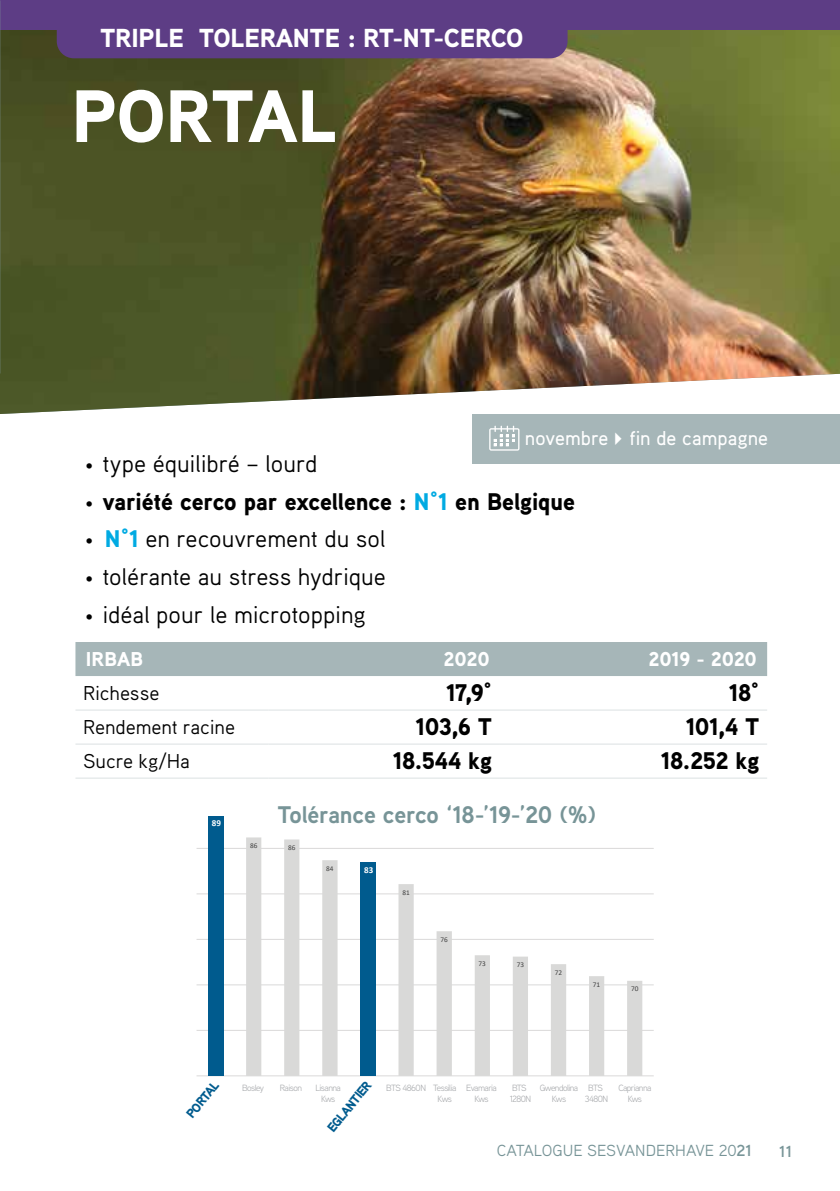
<style>
.page{position:relative;width:840px;height:1191px;background:#fff}
.page>*{position:absolute;margin:0;border:0;box-sizing:border-box;transform-origin:0 0}
.t1{font:900 74px "Aaux Next";letter-spacing:-.01em;color:#fff}
.t2{font:900 26px "Aaux Pro";letter-spacing:-.01em;color:#fff}
.t3{font:24px "Aaux Pro";letter-spacing:-.005em;color:#000}
.t4{font:900 24px "Aaux Pro";letter-spacing:-.005em;color:#000}
.t5{font:700 24px "Aaux Next";letter-spacing:-.01em;color:#779497}
.t6{font:20px "Aaux Pro";letter-spacing:-.005em;color:#000}
.t7{font:500 20px "Aaux Pro";letter-spacing:.005em;color:#fff}
.t8{font:900 20px "Aaux Pro";letter-spacing:-.01em;color:#fff}
.t9{font:16px "Aaux Pro";color:#779497}
.t10{font:700 16px "Aaux Pro";color:#779497}
.t11{font:900 12.8px "Aaux Next";color:#005b8e}
.t12{font:9px/11.6px "Aaux Next";letter-spacing:-.06em;color:#a7a9ac;text-align:center}
.t13{font:700 9px "Calibri";color:#fff}
.t14{font:7.2px "Calibri";color:#414141}
.s1{font-weight:300;font-size:18px}
.s2{color:#00aae2}
.s3{font-weight:900;color:#00aae2}
.s4{font-weight:700}
</style>
<div class="page">
<img style="left:0;top:29px;width:839px;height:385px">
<div style="left:0;top:0;width:839px;height:29px;background:#5d3d85"></div>
<div style="left:57px;top:29px;width:510px;height:29px;background:#5d3d85"></div>
<div style="left:75px;top:642px;width:691px;height:34px;background:#a6b6b8"></div>
<hr style="left:268px;top:709px;width:231px;height:1px;background:#dde2e3">
<hr style="left:499px;top:709px;width:267px;height:1px;background:#dde2e3">
<hr style="left:268px;top:743px;width:231px;height:1px;background:#dde2e3">
<hr style="left:499px;top:743px;width:267px;height:1px;background:#dde2e3">
<hr style="left:268px;top:777px;width:231px;height:1px;background:#dde2e3">
<hr style="left:499px;top:777px;width:267px;height:1px;background:#dde2e3">
<hr style="left:75px;top:709px;width:193px;height:1px;background:#dde2e3">
<hr style="left:75px;top:743px;width:193px;height:1px;background:#dde2e3">
<hr style="left:75px;top:777px;width:193px;height:1px;background:#dde2e3">
<div style="left:472px;top:414px;width:367px;height:49px;background:#a6b6b8"></div>
<svg style="left:489px;top:426px;width:30px;height:24px"></svg>
<hr style="left:196px;top:805px;width:457px;height:1px;background:#dad9d9">
<hr style="left:196px;top:848px;width:457px;height:1px;background:#dad9d9">
<hr style="left:196px;top:893px;width:457px;height:1px;background:#dad9d9">
<hr style="left:196px;top:939px;width:457px;height:1px;background:#dad9d9">
<hr style="left:196px;top:984px;width:457px;height:1px;background:#dad9d9">
<hr style="left:196px;top:1030px;width:457px;height:1px;background:#dad9d9">
<hr style="left:196px;top:1075px;width:457px;height:1px;background:#dad9d9">
<div style="left:208px;top:816px;width:15px;height:259px;background:#005b8e"></div>
<svg style="left:246px;top:837px;width:396px;height:238px"></svg>
<p class="t2" style="left:100px;top:21px;width:424px">TRIPLE TOLERANTE : RT-NT-CERCO</p>
<h1 class="t1" style="left:71px;top:63px;width:268px">PORTAL</h1>
<p class="t7" style="left:524px;top:425px;width:244px">novembre✔fin de campagne</p>
<p class="t3" style="left:85px;top:448px;width:233px"><span class="s1">•</span> type équilibré – lourd</p>
<p class="t4" style="left:85px;top:486px;width:491px"><span class="s1">•</span> variété cerco par excellence : <span class="s2">N°1</span> en Belgique</p>
<p class="t3" style="left:85px;top:524px;width:301px"><span class="s1">•</span> <span class="s3">N°1</span> en recouvrement du sol</p>
<p class="t3" style="left:85px;top:561px;width:302px"><span class="s1">•</span> tolérante au stress hydrique</p>
<p class="t3" style="left:85px;top:599px;width:281px"><span class="s1">•</span> idéal pour le microtopping</p>
<p class="t8" style="left:86px;top:646px;width:59px">IRBAB</p>
<p class="t8" style="left:443px;top:646px;width:48px">2020</p>
<p class="t8" style="left:648px;top:646px;width:110px">2019 - 2020</p>
<p class="t6" style="left:83px;top:680px;width:78px">Richesse</p>
<p class="t4" style="left:446px;top:677px;width:48px">17,9°</p>
<p class="t4" style="left:728px;top:677px;width:32px">18°</p>
<p class="t6" style="left:83px;top:714px;width:153px">Rendement racine</p>
<p class="t4" style="left:415px;top:711px;width:78px">103,6 T</p>
<p class="t4" style="left:685px;top:711px;width:75px">101,4 T</p>
<p class="t6" style="left:83px;top:748px;width:108px">Sucre kg/Ha</p>
<p class="t4" style="left:393px;top:745px;width:101px">18.544 kg</p>
<p class="t4" style="left:660px;top:745px;width:100px">18.252 kg</p>
<p class="t13" style="left:212px;top:817px;width:11px">89</p>
<p class="t5" style="left:277px;top:797px;width:320px">Tolérance cerco ‘18-’19-’20 (%)</p>
<p class="t14" style="left:250px;top:840px;width:9px">86</p>
<p class="t14" style="left:288px;top:842px;width:9px">86</p>
<p class="t14" style="left:326px;top:863px;width:9px">84</p>
<p class="t13" style="left:364px;top:863px;width:11px">83</p>
<p class="t14" style="left:402px;top:887px;width:9px">81</p>
<p class="t14" style="left:440px;top:934px;width:9px">76</p>
<p class="t14" style="left:478px;top:958px;width:9px">73</p>
<p class="t14" style="left:516px;top:959px;width:9px">73</p>
<p class="t14" style="left:554px;top:967px;width:9px">72</p>
<p class="t14" style="left:592px;top:979px;width:9px">71</p>
<p class="t14" style="left:630px;top:984px;width:9px">70</p>
<p class="t11" style="left:182px;top:1110px;width:45px;rotate:-51deg">PORTAL</p>
<p class="t11" style="left:323px;top:1124px;width:63px;rotate:-51deg">EGLANTIER</p>
<p class="t12" style="left:280px;top:1081px;width:24px">Raison</p>
<p class="t12" style="left:315px;top:1081px;width:27px">Lisanna<br>Kws</p>
<p class="t12" style="left:437px;top:1081px;width:20px;text-align:left;text-indent:-51px">BTS 4860N Tessilia<br>Kws</p>
<p class="t12" style="left:466px;top:1081px;width:32px">Evamaria<br>Kws</p>
<p class="t12" style="left:509px;top:1081px;width:23px;text-align:left">BTS<br>1280N</p>
<p class="t12" style="left:539px;top:1081px;width:40px">Gwendolina<br>Kws</p>
<p class="t12" style="left:584px;top:1081px;width:25px">BTS<br>3480N</p>
<p class="t12" style="left:618px;top:1081px;width:35px">Caprianna<br>Kws</p>
<p class="t12" style="left:242px;top:1081px;width:23px">Bosley</p>
<p class="t9" style="left:496px;top:1140px;width:257px">CATALOGUE SESVANDERHAVE 20<span class="s4">21</span></p>
<p class="t10" style="left:778px;top:1141px;width:15px">11</p>
</div>
